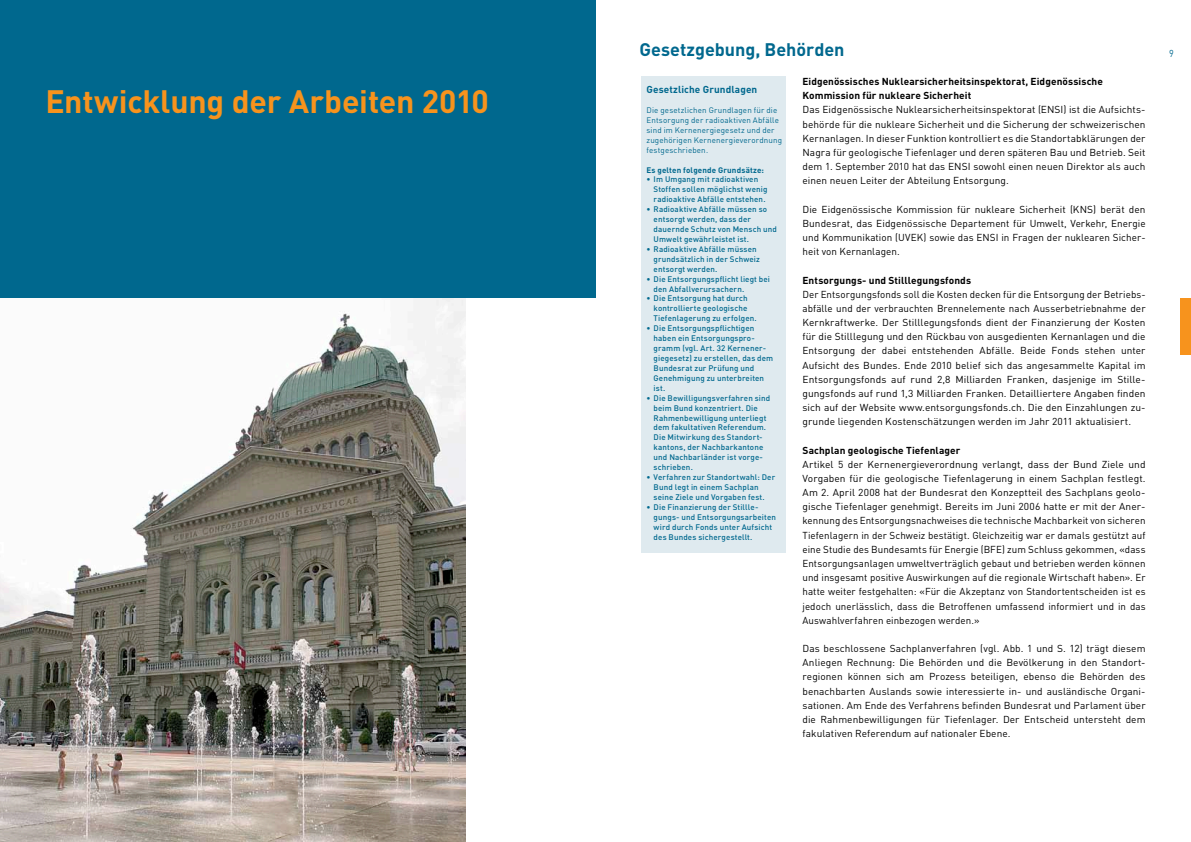
<style>
.page{position:relative;width:1191px;height:842px;background:#fff}
.page>*{position:absolute;margin:0;border:0;box-sizing:border-box;transform-origin:0 0}
.t1{font:700 32px "FFDIN";letter-spacing:-.005em;color:#f7931d}
.t2{font:700 18px "FFDIN";color:#00688e}
.t3{font:10px/14.2px "FFDIN";letter-spacing:.005em;color:#000;text-align:justify}
.t4{font:700 10px/14.2px "FFDIN";letter-spacing:.01em;color:#000}
.t5{font:700 10px "FFDIN";letter-spacing:.01em;color:#00688e}
.t6{font:10px "FFDIN";color:#00688e;scale:.9 1}
.t7{font:500 8px/9.9px "FFDIN";letter-spacing:.015em;color:#00688e}
.t8{font:8px/9.9px "FFDIN";letter-spacing:.015em;color:#00688e}
.t9{font:700 8px "FFDIN";letter-spacing:.02em;color:#00688e}
</style>
<div class="page">
<img style="left:0;top:298px;width:465px;height:544px">
<div style="left:641px;top:77px;width:144px;height:476px;background:#dfeaef"></div>
<div style="left:0;top:0;width:595px;height:298px;background:#00688e"></div>
<div style="left:1179px;top:298px;width:12px;height:56px;background:#f7931d"></div>
<h1 class="t1" style="left:45px;top:81px;width:445px">Entwicklung der Arbeiten 2010</h1>
<h2 class="t2" style="left:639px;top:38px;width:207px">Gesetzgebung, Behörden</h2>
<p class="t6" style="left:1169px;top:47px;width:7px">9</p>
<p class="t4" style="left:802px;top:74px;width:302px">Eidgenössisches Nuklearsicherheitsinspektorat, Eidgenössische<br>Kommission für nukleare Sicherheit</p>
<p class="t3" style="left:802px;top:103px;width:344px">Das Eidgenössische Nuklearsicherheitsinspektorat (ENSI) ist die Aufsichts&shy;behörde für die nukleare Sicherheit und die Sicherung der schweizerischen Kernanlagen. In dieser Funktion kontrolliert es die Standortabklärungen der Nagra für geologische Tiefenlager und deren späteren Bau und Betrieb. Seit dem 1. September 2010 hat das ENSI sowohl einen neuen Direktor als auch einen neuen Leiter der Abteilung Entsorgung.</p>
<p class="t3" style="left:802px;top:202px;width:344px">Die Eidgenössische Kommission für nukleare Sicherheit (KNS) berät den Bundesrat, das Eidgenössische Departement für Umwelt, Verkehr, Energie und Kommunikation (UVEK) sowie das ENSI in Fragen der nuklearen Sicher&shy;heit von Kernanlagen.</p>
<p class="t4" style="left:802px;top:272px;width:170px">Entsorgungs- und Stilllegungsfonds</p>
<p class="t3" style="left:802px;top:287px;width:344px">Der Entsorgungsfonds soll die Kosten decken für die Entsorgung der Betriebs&shy;abfälle und der verbrauchten Brennelemente nach Ausserbetriebnahme der Kernkraftwerke. Der Stilllegungsfonds dient der Finanzierung der Kosten für die Stilllegung und den Rückbau von ausgedienten Kernanlagen und die Entsorgung der dabei entstehenden Abfälle. Beide Fonds stehen unter Aufsicht des Bundes. Ende 2010 belief sich das angesammelte Kapital im Entsorgungsfonds auf rund 2,8 Milliarden Franken, dasjenige im Stille&shy;gungsfonds auf rund 1,3 Milliarden Franken. Detailliertere Angaben finden sich auf der Website www.entsorgungsfonds.ch. Die den Einzahlungen zu&shy;grunde liegenden Kostenschätzungen werden im Jahr 2011 aktualisiert.</p>
<p class="t4" style="left:802px;top:443px;width:159px">Sachplan geologische Tiefenlager</p>
<p class="t3" style="left:802px;top:457px;width:344px">Artikel 5 der Kernenergieverordnung verlangt, dass der Bund Ziele und Vorgaben für die geologische Tiefenlagerung in einem Sachplan festlegt.<br>Am 2. April 2008 hat der Bundesrat den Konzeptteil des Sachplans geolo&shy;gische Tiefenlager genehmigt. Bereits im Juni 2006 hatte er mit der Aner&shy;kennung des Entsorgungsnachweises die technische Machbarkeit von sicheren Tiefenlagern in der Schweiz bestätigt. Gleichzeitig war er damals gestützt auf eine Studie des Bundesamts für Energie (BFE) zum Schluss gekommen, «dass Entsorgungsanlagen umweltverträglich gebaut und betrieben werden können und insgesamt positive Auswirkungen auf die regionale Wirtschaft haben». Er hatte weiter festgehalten: «Für die Akzeptanz von Standortentscheiden ist es jedoch unerlässlich, dass die Betroffenen umfassend informiert und in das Auswahlverfahren einbezogen werden.»</p>
<p class="t3" style="left:802px;top:641px;width:344px;text-align:left">Das beschlossene Sachplanverfahren (vgl. Abb. 1 und S. 12) trägt diesem Anliegen Rechnung: Die Behörden und die Bevölkerung in den Standort&shy;regionen können sich am Prozess beteiligen, ebenso die Behörden des benachbarten Auslands sowie interessierte in- und ausländische Organi&shy;sationen. Am Ende des Verfahrens befinden Bundesrat und Parlament über die Rahmenbewilligungen für Tiefenlager. Der Entscheid untersteht dem fakulativen Referendum auf nationaler Ebene.</p>
<p class="t5" style="left:646px;top:83px;width:112px">Gesetzliche Grundlagen</p>
<p class="t8" style="left:646px;top:105px;width:137px">Die gesetzlichen Grundlagen für die Entsorgung der radioaktiven Abfälle sind im Kernenergiegesetz und der zugehörigen Kernenergieverordnung festgeschrieben.</p>
<p class="t9" style="left:646px;top:164px;width:119px">Es gelten folgende Grundsätze:</p>
<p class="t7" style="left:653px;top:174px;width:115px;text-indent:-7px">• Im Umgang mit radioaktiven<br>Stoffen sollen möglichst wenig radioaktive Abfälle entstehen.</p>
<p class="t7" style="left:653px;top:204px;width:125px;text-indent:-7px">• Radioaktive Abfälle müssen so entsorgt werden, dass der dauernde Schutz von Mensch und<br>Umwelt gewährleistet ist.</p>
<p class="t7" style="left:653px;top:244px;width:108px;text-indent:-7px">• Radioaktive Abfälle müssen grundsätzlich in der Schweiz entsorgt werden.</p>
<p class="t7" style="left:653px;top:274px;width:118px;text-indent:-7px">• Die Entsorgungspflicht liegt bei den Abfallverursachern.</p>
<p class="t7" style="left:653px;top:293px;width:105px;text-indent:-7px">• Die Entsorgung hat durch kontrollierte geologische<br>Tiefenlagerung zu erfolgen.</p>
<p class="t7" style="left:653px;top:323px;width:121px;text-indent:-7px">• Die Entsorgungspflichtigen haben ein Entsorgungspro&shy;gramm (vgl. Art. 32 Kernener&shy;giegesetz) zu erstellen, das dem<br>Bundesrat zur Prüfung und<br>Genehmigung zu unterbreiten ist.</p>
<p class="t7" style="left:653px;top:393px;width:118px;text-indent:-7px">• Die Bewilligungsverfahren sind beim Bund konzentriert. Die<br>Rahmenbewilligung unterliegt dem fakultativen Referendum.<br>Die Mitwirkung des Standort&shy;kantons, der Nachbarkantone und Nachbarländer ist vorge&shy;schrieben.</p>
<p class="t7" style="left:653px;top:472px;width:123px;text-indent:-7px">• Verfahren zur Standortwahl: Der<br>Bund legt in einem Sachplan seine Ziele und Vorgaben fest.</p>
<p class="t7" style="left:653px;top:502px;width:124px;text-indent:-7px">• Die Finanzierung der Stillle&shy;gungs- und Entsorgungsarbeiten wird durch Fonds unter Aufsicht des Bundes sichergestellt.</p>
</div>
